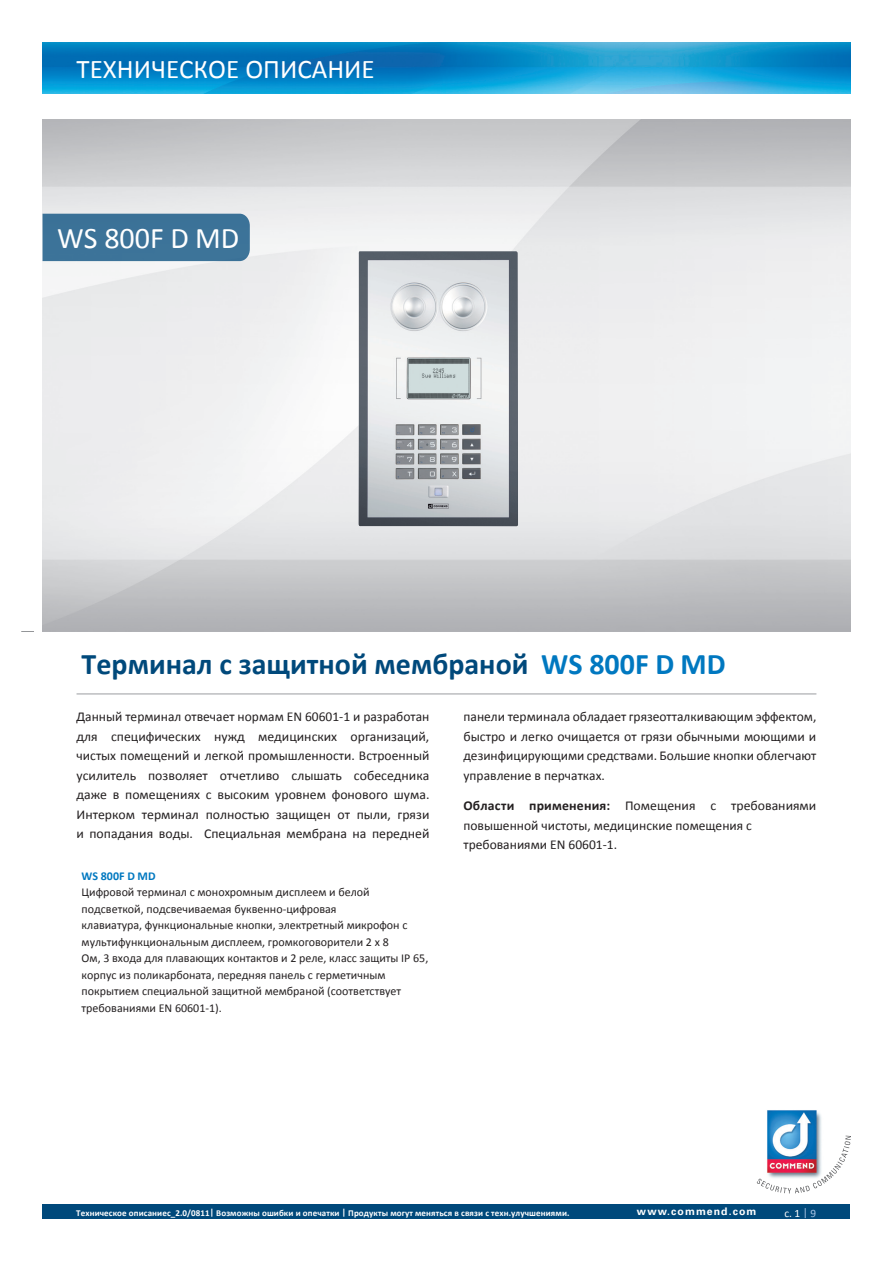
<style>
.page{position:relative;width:893px;height:1263px;background:#fff}
.page>*{position:absolute;margin:0;border:0;box-sizing:border-box;transform-origin:0 0}
.t1{font:700 30px "Calibri";color:#00497b}
.t2{font:30px "Calibri";color:#fff}
.t3{font:27px "Calibri";color:#fff}
.t4{font:13.5px/19.5px "Calibri";color:#231f20;text-align:justify}
.t5{font:12px/16.5px "Calibri";color:#231f20}
.t6{font:700 12px "Calibri";color:#0078c0}
.t7{font:11.25px "Calibri";color:#fff}
.t8{font:700 10.5px "Univers Com 65";letter-spacing:.1em;color:#fff}
.t9{font:700 9px "Calibri";letter-spacing:.01em;color:#fff}
.s1{color:#0078c0}
.s2{font-weight:700}
.s3{color:#adc7e7}
</style>
<div class="page">
<img style="left:43px;top:43px;width:807px;height:51px">
<hr style="left:77px;top:693px;width:739px;height:2px;background:#bcbdc0">
<div style="left:43px;top:1204px;width:807px;height:15px;background:#00497b"></div>
<img style="left:767px;top:1110px;width:55px;height:26px">
<svg style="left:756px;top:1136px;width:94px;height:57px"></svg>
<img style="left:358px;top:251px;width:161px;height:276px">
<div style="left:43px;top:214px;width:207px;height:47px;background:#3c7399"></div>
<svg style="left:21px;top:631px;width:13px;height:1px"></svg>
<h2 class="t3" style="left:77px;top:52px;width:300px">Техническое описание</h2>
<h1 class="t2" style="left:57px;top:219px;width:183px">WS 800F D MD</h1>
<h1 class="t1" style="left:82px;top:644px;width:645px">Tерминал с защитной мембраной <span class="s1">WS 800F D MD</span></h1>
<p class="t4" style="left:77px;top:707px;width:354px">Данный терминал отвечает нормам EN 60601-1 и разработан для специфических нужд медицинских организаций, чистых помещений и легкой промышленности. Встроенный усилитель позволяет отчетливо слышать собеседника даже в помещениях с высоким уровнем фонового шума.<br>Интерком терминал полностью защищен от пыли, грязи и попадания воды. Специальная мембрана на передней</p>
<p class="t4" style="left:463px;top:707px;width:354px">панели терминала обладает грязеотталкивающим эффектом, быстро и легко очищается от грязи обычными моющими и дезинфицирующими средствами. Большие кнопки облегчают управление в перчатках.</p>
<p class="t4" style="left:463px;top:796px;width:354px;text-align:left"><span class="s2">Области применения:</span> Помещения с требованиями повышенной чистоты, медицинские помещения с требованиями EN 60601-1.</p>
<p class="t6" style="left:82px;top:868px;width:76px">WS 800F D MD</p>
<p class="t5" style="left:82px;top:884px;width:348px">Цифровой терминал с монохромным дисплеем и белой подсветкой, подсвечиваемая буквенно-цифровая<br>клавиатура, функциональные кнопки, электретный микрофон с мультифункциональным дисплеем, громкоговорители 2 x 8<br>Ом, 3 входа для плавающих контактов и 2 реле, класс защиты IP 65, корпус из поликарбоната, передняя панель с герметичным покрытием специальной защитной мембраной (соответствует требованиями EN 60601‑1).</p>
<p class="t8" style="left:637px;top:1205px;width:121px">www.commend.com</p>
<p class="t9" style="left:76px;top:1207px;width:495px">Техническое описаниеc_2.0/0811| Возможны ошибки и опечатки | Продукты могут меняться в связи с техн.улучшениями.</p>
<p class="t7" style="left:784px;top:1206px;width:33px">с. 1 <span class="s3">| 9</span></p>
</div>
